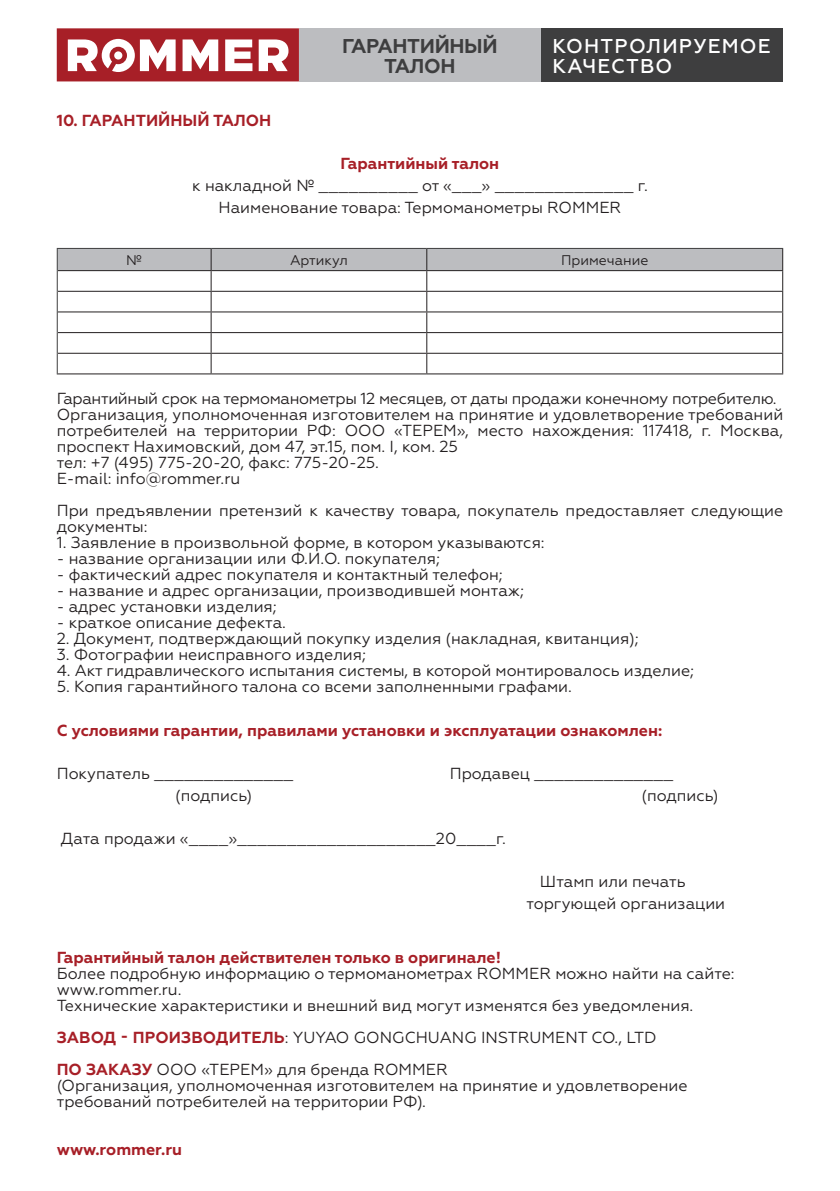
<style>
.page{position:relative;width:840px;height:1191px;background:#fff}
.page>*{position:absolute;margin:0;border:0;box-sizing:border-box;transform-origin:0 0}
.t1{font:500 20px/20px "Geometria";letter-spacing:.06em;color:#fff}
.t2{font:700 20px/20px "Geometria";letter-spacing:-.02em;color:#3e3e3f;text-align:center}
.t3{font:16px/16px "Geometria";color:#231f20}
.t4{font:700 16px "Geometria";color:#a71f27}
.t5{font:14px "Geometria";color:#231f20}
.s1{font-weight:700;color:#a71f27}
</style>
<div class="page">
<hr style="left:57px;top:373px;width:154px;height:1px;background:#231f20">
<hr style="left:211px;top:373px;width:215px;height:1px;background:#231f20">
<hr style="left:426px;top:373px;width:356px;height:1px;background:#231f20">
<svg style="left:57px;top:248px;width:725px;height:125px"></svg>
<hr style="left:58px;top:270px;width:153px;height:1px;background:#231f20">
<hr style="left:211px;top:270px;width:215px;height:1px;background:#231f20">
<hr style="left:426px;top:270px;width:356px;height:1px;background:#231f20">
<svg style="left:57px;top:28px;width:242px;height:53px"></svg>
<div style="left:299px;top:28px;width:241px;height:53px;background:#bcbdc0"></div>
<div style="left:541px;top:28px;width:241px;height:53px;background:#3e3e3f"></div>
<p class="t4" style="left:57px;top:111px;width:216px">10. ГАРАНТИЙНЫЙ ТАЛОН</p>
<p class="t2" style="left:342px;top:36px;width:157px">ГАРАНТИЙНЫЙ<br>ТАЛОН</p>
<p class="t1" style="left:552px;top:36px;width:219px">КОНТРОЛИРУЕМОЕ<br>КАЧЕСТВО</p>
<p class="t4" style="left:340px;top:154px;width:160px">Гарантийный талон</p>
<p class="t3" style="left:192px;top:174px;width:457px;line-height:21.6px;text-align:center">к накладной № __________ от «___» ______________ г.<br>Наименование товара: Термоманометры ROMMER</p>
<p class="t5" style="left:126px;top:252px;width:17px">№</p>
<p class="t5" style="left:290px;top:252px;width:59px">Артикул</p>
<p class="t5" style="left:561px;top:252px;width:89px">Примечание</p>
<p class="t3" style="left:57px;top:390px;width:727px">Гарантийный срок на термоманометры 12 месяцев, от даты продажи конечному потребителю.<br>Организация, уполномоченная изготовителем на принятие и удовлетворение требований потребителей на территории РФ: ООО «ТЕРЕМ», место нахождения: 117418, г. Москва, проспект Нахимовский, дом 47, эт.15, пом. I, ком. 25<br>тел: +7 (495) 775-20-20, факс: 775-20-25.<br>E-mail: info@rommer.ru</p>
<p class="t3" style="left:57px;top:502px;width:727px">При предъявлении претензий к качеству товара, покупатель предоставляет следующие документы:</p>
<p class="t3" style="left:57px;top:534px;width:489px">1. Заявление в произвольной форме, в котором указываются:</p>
<p class="t3" style="left:57px;top:550px;width:384px">- название организации или Ф.И.О. покупателя;</p>
<p class="t3" style="left:57px;top:566px;width:447px">- фактический адрес покупателя и контактный телефон;</p>
<p class="t3" style="left:57px;top:582px;width:468px">- название и адрес организации, производившей монтаж;</p>
<p class="t3" style="left:57px;top:598px;width:221px">- адрес установки изделия;</p>
<p class="t3" style="left:57px;top:614px;width:231px">- краткое описание дефекта.</p>
<p class="t3" style="left:57px;top:630px;width:583px">2. Документ, подтверждающий покупку изделия (накладная, квитанция);</p>
<p class="t3" style="left:57px;top:646px;width:310px">3. Фотографии неисправного изделия;</p>
<p class="t3" style="left:57px;top:662px;width:638px">4. Акт гидравлического испытания системы, в которой монтировалось изделие;</p>
<p class="t3" style="left:57px;top:678px;width:516px">5. Копия гарантийного талона со всеми заполненными графами.</p>
<p class="t4" style="left:57px;top:720px;width:606px">С условиями гарантии, правилами установки и эксплуатации ознакомлен:</p>
<p class="t3" style="left:57px;top:765px;width:238px">Покупатель ______________</p>
<p class="t3" style="left:449px;top:765px;width:225px">Продавец ______________</p>
<p class="t3" style="left:175px;top:787px;width:79px">(подпись)</p>
<p class="t3" style="left:641px;top:787px;width:79px">(подпись)</p>
<p class="t3" style="left:61px;top:830px;width:446px">Дата продажи «____»____________________20____г.</p>
<p class="t3" style="left:526px;top:871px;width:200px;line-height:21.6px;text-indent:14px">Штамп или печать торгующей организации</p>
<p class="t4" style="left:57px;top:947px;width:445px">Гарантийный талон действителен только в оригинале!</p>
<p class="t3" style="left:57px;top:965px;width:679px">Более подробную информацию о термоманометрах ROMMER можно найти на сайте: www.rommer.ru.<br>Технические характеристики и внешний вид могут изменятся без уведомления.</p>
<p class="t3" style="left:57px;top:1021px;width:601px;line-height:32px"><span class="s1">ЗАВОД - ПРОИЗВОДИТЕЛЬ</span>: YUYAO GONGCHUANG INSTRUMENT CO., LTD<br><span class="s1">ПО ЗАКАЗУ</span> ООО «ТЕРЕМ» для бренда ROMMER</p>
<p class="t3" style="left:57px;top:1077px;width:632px">(Организация, уполномоченная изготовителем на принятие и удовлетворение требований потребителей на территории РФ).</p>
<p class="t4" style="left:57px;top:1139px;width:127px">www.rommer.ru</p>
</div>
